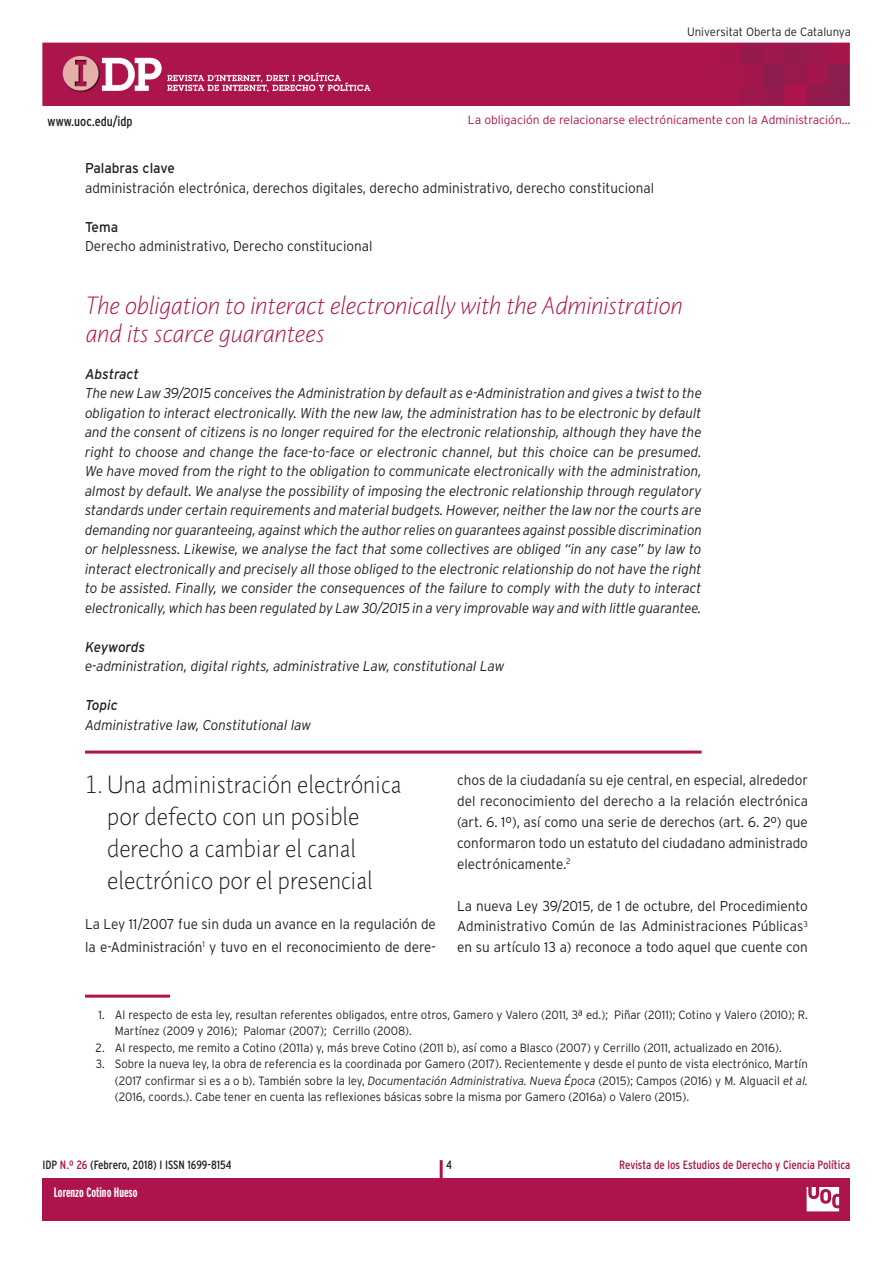
<style>
.page{position:relative;width:893px;height:1263px;background:#fff}
.page>*{position:absolute;margin:0;border:0;box-sizing:border-box;transform-origin:0 0}
._1TITOLTEXTGENERAL{font:300 24px/32.1px "Pragma ND";color:#231f20;scale:.95 1}
._1TITOLTEXTGENERAL-2{font:italic 300 24px/28.5px "Pragma ND";color:#ad134c;scale:.95 1}
.TEXTGENERAL{font:italic 300 14.25px/19.5px "Interstate";letter-spacing:-.005em;color:#231f20;text-align:justify;scale:.94 1}
.TEXTGENERAL-2{font:300 14.25px/20.9px "Interstate";color:#231f20;text-align:justify;scale:.95 1}
.TEXTGENERAL-3{font:italic 300 14.25px "Interstate";letter-spacing:-.005em;color:#231f20;scale:.95 1}
.TEXTGENERAL-4{font:14.25px "Interstate";color:#231f20;scale:.95 1}
.TEXTGENERAL-5{font:italic 14.25px "Interstate";color:#231f20;scale:.95 1}
.TEXTGENERAL-6{font:italic 14.25px "Interstate";letter-spacing:-.02em;color:#231f20;scale:.95 1}
.t1{font:700 extra-condensed 13.5px "Interstate";color:#fff}
.t2{font:condensed 13.5px "Interstate";color:#231f20}
.notassegüents{font:300 12px/16.5px "Interstate";color:#231f20;text-align:justify;scale:.95 1}
.notaprimeraambfilet{font:300 12px/16.5px "Interstate";color:#231f20;scale:.95 1}
.t3{font:300 12px "Interstate";color:#ad134c}
.t4{font:condensed 12px "Interstate";color:#ad134c}
.t5{font:condensed 12px "Interstate";color:#231f20}
.s1{font-style:italic}
.s2{color:#ad134c}
</style>
<div class="page">
<img style="left:43px;top:43px;width:807px;height:63px">
<div style="left:43px;top:1178px;width:807px;height:42px;background:#ad134c"></div>
<hr style="left:440px;top:1160px;width:3px;height:44px;background:#ad134c">
<svg style="left:806px;top:1187px;width:34px;height:25px"></svg>
<hr style="left:85px;top:995px;width:85px;height:3px;background:#ad134c">
<hr style="left:85px;top:750px;width:617px;height:3px;background:#ad134c">
<p class="notassegüents" style="left:687px;top:23px;width:174px">Universitat Oberta de Catalunya</p>
<p class="t2" style="left:48px;top:113px;width:87px">www.uoc.edu/idp</p>
<p class="t3" style="left:468px;top:113px;width:384px">La obligación de relacionarse electrónicamente con la Administración…</p>
<p class="TEXTGENERAL-4" style="left:85px;top:160px;width:96px">Palabras clave</p>
<p class="TEXTGENERAL-2" style="left:85px;top:177px;width:601px">administración electrónica, derechos digitales, derecho administrativo, derecho constitucional</p>
<p class="TEXTGENERAL-4" style="left:85px;top:218px;width:36px">Tema</p>
<p class="TEXTGENERAL-2" style="left:85px;top:235px;width:304px">Derecho administrativo, Derecho constitucional</p>
<p class="_1TITOLTEXTGENERAL-2" style="left:85px;top:291px;width:630px">The obligation to interact electronically with the Administration and its scarce guarantees</p>
<p class="TEXTGENERAL-5" style="left:85px;top:366px;width:58px">Abstract</p>
<p class="TEXTGENERAL" style="left:85px;top:383px;width:658px">The new Law 39/2015 conceives the Administration by default as e-Administration and gives a twist to the obligation to interact electronically. With the new law, the administration has to be electronic by default and the consent of citizens is no longer required for the electronic relationship, although they have the right to choose and change the face-to-face or electronic channel, but this choice can be presumed.<br>We have moved from the right to the obligation to communicate electronically with the administration, almost by default. We analyse the possibility of imposing the electronic relationship through regulatory standards under certain requirements and material budgets. However, neither the law nor the courts are demanding nor guaranteeing, against which the author relies on guarantees against possible discrimination or helplessness. Likewise, we analyse the fact that some collectives are obliged “in any case” by law to interact electronically and precisely all those obliged to the electronic relationship do not have the right to be assisted. Finally, we consider the consequences of the failure to comply with the duty to interact electronically, which has been regulated by Law 30/2015 in a very improvable way and with little guarantee.</p>
<p class="TEXTGENERAL-6" style="left:85px;top:639px;width:65px">Keywords</p>
<p class="TEXTGENERAL-3" style="left:85px;top:658px;width:443px">e-administration, digital rights, administrative Law, constitutional Law</p>
<p class="TEXTGENERAL-5" style="left:85px;top:697px;width:36px">Topic</p>
<p class="TEXTGENERAL-3" style="left:85px;top:716px;width:240px">Administrative law, Constitutional law</p>
<p class="_1TITOLTEXTGENERAL" style="left:107px;top:768px;width:311px;text-indent:-22px">1. Una administración electrónica por defecto con un posible derecho a cambiar el canal electrónico por el presencial</p>
<p class="TEXTGENERAL-2" style="left:85px;top:912px;width:371px;line-height:23.1px">La Ley 11/2007 fue sin duda un avance en la regulación de la e-Administración<sup>1</sup> y tuvo en el reconocimiento de dere-</p>
<p class="TEXTGENERAL-2" style="left:457px;top:770px;width:371px">chos de la ciudadanía su eje central, en especial, alrededor del reconocimiento del derecho a la relación electrónica (art. 6. 1º), así como una serie de derechos (art. 6. 2º) que conformaron todo un estatuto del ciudadano administrado electrónicamente.<sup>2</sup></p>
<p class="TEXTGENERAL-2" style="left:457px;top:895px;width:371px">La nueva Ley 39/2015, de 1 de octubre, del Procedimiento Administrativo Común de las Administraciones Públicas<sup>3 </sup>en su artículo 13 a) reconoce a todo aquel que cuente con</p>
<p class="notaprimeraambfilet" style="left:115px;top:1006px;width:731px;text-indent:-16px">1. Al respecto de esta ley, resultan referentes obligados, entre otros, Gamero y Valero (2011, 3ª ed.); Piñar (2011); Cotino y Valero (2010); R.<br>Martínez (2009 y 2016); Palomar (2007); Cerrillo (2008).</p>
<p class="notassegüents" style="left:96px;top:1039px;width:724px">2. Al respecto, me remito a Cotino (2011a) y, más breve Cotino (2011 b), así como a Blasco (2007) y Cerrillo (2011, actualizado en 2016).</p>
<p class="notassegüents" style="left:115px;top:1056px;width:731px;text-indent:-19px">3. Sobre la nueva ley, la obra de referencia es la coordinada por Gamero (2017). Recientemente y desde el punto de vista electrónico, Martín (2017 confirmar si es a o b). También sobre la ley, <span class="s1">Documentación Administrativa. Nueva Época</span> (2015); Campos (2016) y M. Alguacil <span class="s1">et al. </span>(2016, coords.). Cabe tener en cuenta las reflexiones básicas sobre la misma por Gamero (2016a) o Valero (2015).</p>
<p class="t5" style="left:43px;top:1158px;width:191px">IDP <span class="s2">N.º 26</span> (Febrero, 2018) I ISSN 1699-8154</p>
<p class="t5" style="left:446px;top:1158px;width:7px">4</p>
<p class="t4" style="left:619px;top:1158px;width:233px">Revista de los Estudios de Derecho y Ciencia Política</p>
<p class="t1" style="left:54px;top:1185px;width:85px">Lorenzo Cotino Hueso</p>
</div>
